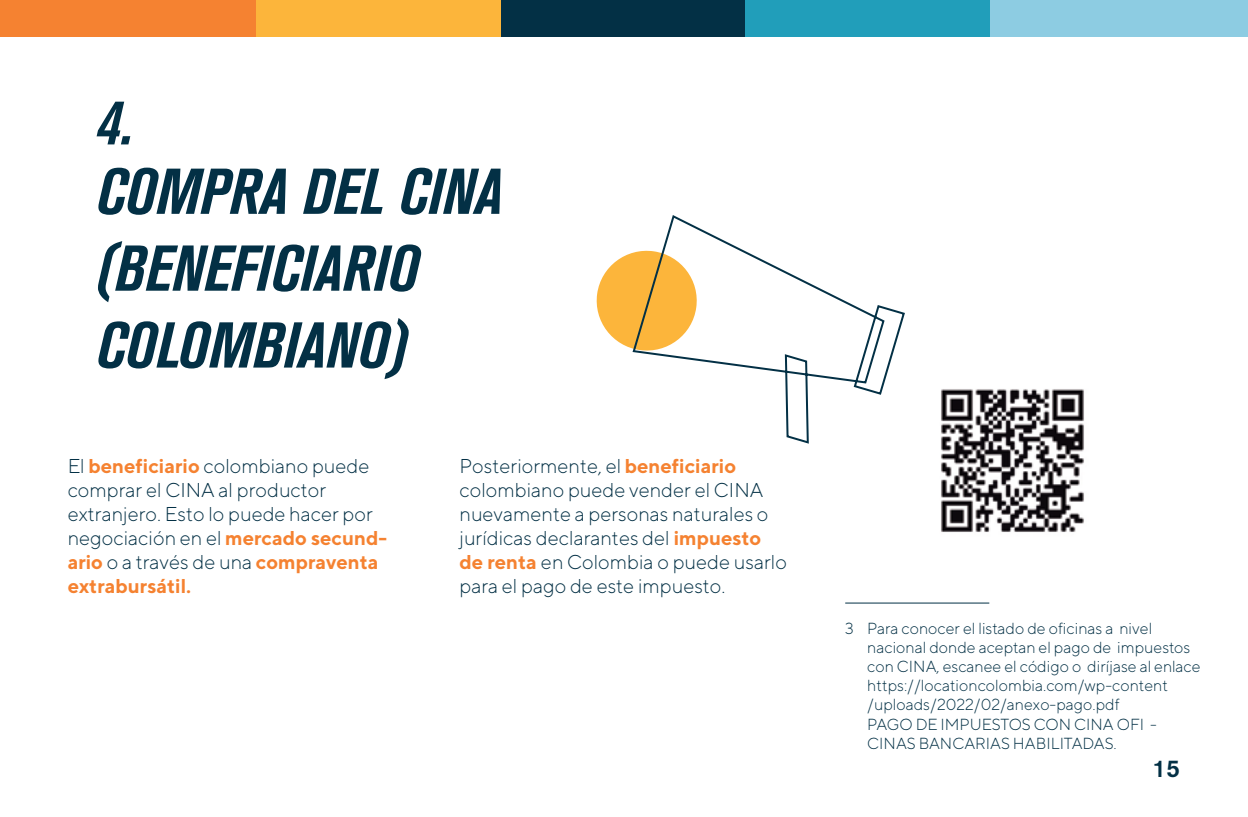
<style>
.page{position:relative;width:1248px;height:817px;background:#fff}
.page>*{position:absolute;margin:0;border:0;box-sizing:border-box;transform-origin:0 0}
.t1{font:italic 700 condensed 64px/69.4px "Akzidenz Grotesk BQ";color:#033045}
.t2{font:500 24px "Akzidenz Grotesk BQ";color:#033045}
.t3{font:300 20px/24px "TT Norms";color:#033045}
.t4{font:300 16px/19.2px "TT Norms";color:#033045}
.s1{font-weight:700;color:#f58231}
</style>
<div class="page">
<hr style="left:845px;top:602px;width:144px;height:1px;background:#033045">
<div style="left:989px;top:0;width:258px;height:36px;background:#8dcce2"></div>
<div style="left:745px;top:0;width:244px;height:36px;background:#219eba"></div>
<div style="left:500px;top:0;width:245px;height:36px;background:#033045"></div>
<div style="left:256px;top:0;width:244px;height:36px;background:#fcb53b"></div>
<div style="left:0;top:0;width:256px;height:36px;background:#f58231"></div>
<svg style="left:596px;top:253px;width:35px;height:95px"></svg>
<svg style="left:631px;top:215px;width:274px;height:229px"></svg>
<img style="left:941px;top:389px;width:143px;height:143px">
<h1 class="t1" style="left:96px;top:87px;width:408px">4.<br>COMPRA DEL CINA</h1>
<h1 class="t1" style="left:96px;top:230px;width:324px;line-height:76.8px">(BENEFICIARIO<br>COLOMBIANO)</h1>
<p class="t3" style="left:68px;top:453px;width:321px">El <span class="s1">beneficiario</span> colombiano puede comprar el CINA al productor extranjero. Esto lo puede hacer por negociación en el <span class="s1">mercado secund&shy;ario</span> o a través de una <span class="s1">compraventa extrabursátil.</span></p>
<p class="t3" style="left:459px;top:453px;width:329px">Posteriormente, el <span class="s1">beneficiario </span>colombiano puede vender el CINA nuevamente a personas naturales o jurídicas declarantes del <span class="s1">impuesto de renta</span> en Colombia o puede usarlo para el pago de este impuesto.</p>
<p class="t4" style="left:867px;top:618px;width:335px;text-indent:-22px">3 Para conocer el listado de oficinas a nivel nacional donde aceptan el pago de impuestos con CINA, escanee el código o diríjase al enlace https://locationcolombia.com/wp-content /uploads/2022/02/anexo-pago.pdf<br>PAGO DE IMPUESTOS CON CINA OFI - CINAS BANCARIAS HABILITADAS.</p>
<p class="t2" style="left:1152px;top:754px;width:28px">15</p>
</div>
